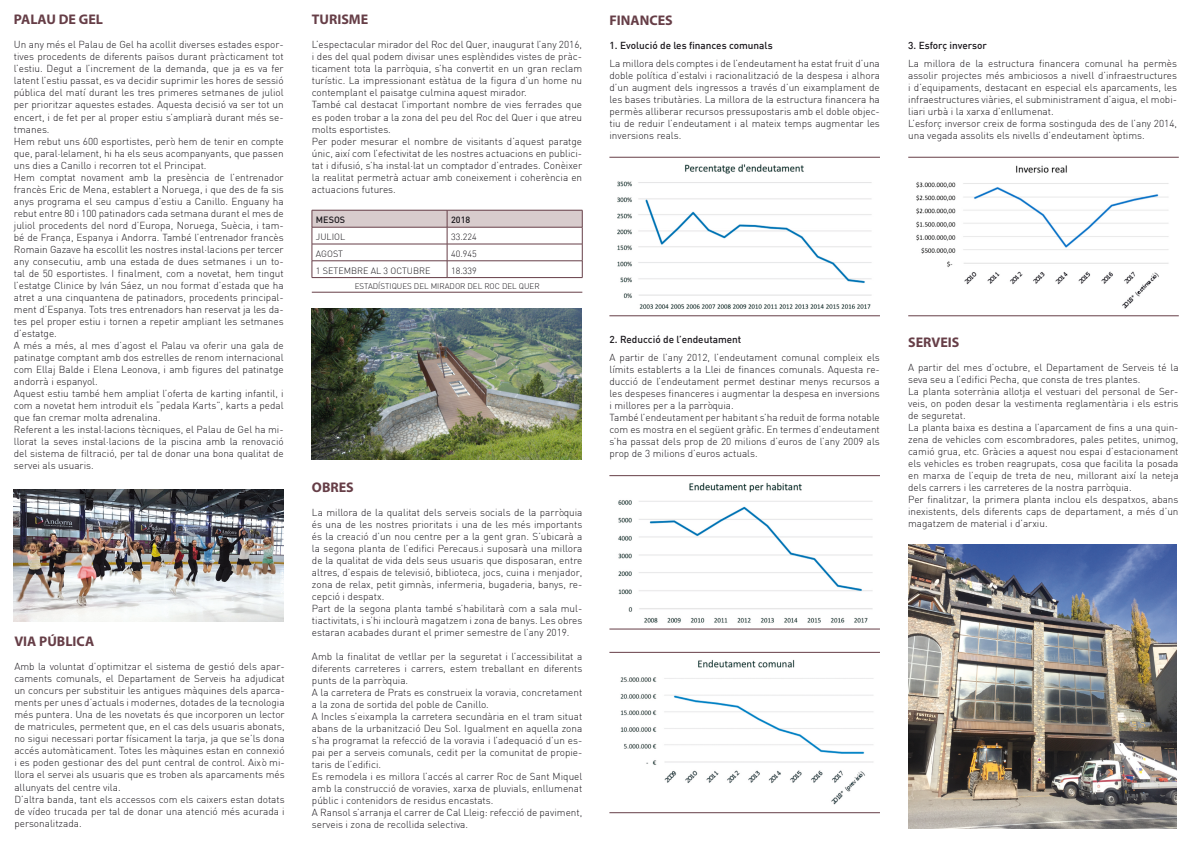
<style>
.page{position:relative;width:1191px;height:842px;background:#fff}
.page>*{position:absolute;margin:0;border:0;box-sizing:border-box;transform-origin:0 0}
.t1{font:700 14px "Myriad Pro";color:#663e47}
.t2{font:300 10px/12px "DIN";color:#1a171c}
.t3{font:500 10px "DIN";color:#1a171c}
.t4{font:300 9px "DIN";color:#1a171c}
.t5{font:500 9px "DIN";color:#1a171c}
.t6{font:300 8px "DIN";color:#1a171c}
</style>
<div class="page">
<div style="left:312px;top:210px;width:269px;height:17px;background:#d8cccd"></div>
<hr style="left:312px;top:210px;width:135px;height:1px;background:#663e47">
<hr style="left:447px;top:210px;width:135px;height:1px;background:#663e47">
<hr style="left:312px;top:227px;width:135px;height:1px;background:#663e47">
<hr style="left:447px;top:227px;width:135px;height:1px;background:#663e47">
<hr style="left:312px;top:244px;width:135px;height:1px;background:#663e47">
<hr style="left:447px;top:244px;width:135px;height:1px;background:#663e47">
<hr style="left:312px;top:260px;width:135px;height:1px;background:#663e47">
<svg style="left:312px;top:210px;width:1px;height:67px"></svg>
<hr style="left:447px;top:260px;width:135px;height:1px;background:#663e47">
<svg style="left:447px;top:210px;width:1px;height:67px"></svg>
<svg style="left:582px;top:210px;width:1px;height:67px"></svg>
<hr style="left:312px;top:277px;width:135px;height:1px;background:#663e47">
<hr style="left:447px;top:277px;width:135px;height:1px;background:#663e47">
<img style="left:611px;top:476px;width:267px;height:147px">
<img style="left:620px;top:660px;width:254px;height:145px">
<img style="left:916px;top:165px;width:253px;height:144px">
<img style="left:617px;top:164px;width:255px;height:145px">
<img style="left:312px;top:308px;width:269px;height:152px">
<hr style="left:312px;top:292px;width:270px;height:1px;background:#663e47">
<hr style="left:609px;top:315px;width:270px;height:1px;background:#663e47">
<hr style="left:609px;top:157px;width:270px;height:1px;background:#663e47">
<hr style="left:609px;top:475px;width:270px;height:1px;background:#663e47">
<hr style="left:609px;top:628px;width:270px;height:1px;background:#663e47">
<hr style="left:609px;top:652px;width:270px;height:1px;background:#663e47">
<hr style="left:609px;top:812px;width:270px;height:1px;background:#663e47">
<hr style="left:908px;top:315px;width:270px;height:1px;background:#663e47">
<hr style="left:908px;top:157px;width:270px;height:1px;background:#663e47">
<img style="left:908px;top:544px;width:267px;height:283px">
<img style="left:14px;top:489px;width:269px;height:132px">
<h1 class="t1" style="left:14px;top:11px;width:91px">PALAU DE GEL</h1>
<p class="t2" style="left:14px;top:39px;width:271px">Un any més el Palau de Gel ha acollit diverses estades espor&shy;tives procedents de diferents països durant pràcticament tot l’estiu. Degut a l’increment de la demanda, que ja es va fer latent l’estiu passat, es va decidir suprimir les hores de sessió pública del matí durant les tres primeres setmanes de juliol per prioritzar aquestes estades. Aquesta decisió va ser tot un encert, i de fet per al proper estiu s’ampliarà durant més se&shy;tmanes.<br>Hem rebut uns 600 esportistes, però hem de tenir en compte que, paral·lelament, hi ha els seus acompanyants, que passen uns dies a Canillo i recorren tot el Principat.<br>Hem comptat novament amb la presència de l’entrenador francès Eric de Mena, establert a Noruega, i que des de fa sis anys programa el seu campus d’estiu a Canillo. Enguany ha rebut entre 80 i 100 patinadors cada setmana durant el mes de juliol procedents del nord d’Europa, Noruega, Suècia, i tam&shy;bé de França, Espanya i Andorra. També l’entrenador francès Romain Gazave ha escollit les nostres instal·lacions per tercer any consecutiu, amb una estada de dues setmanes i un to&shy;tal de 50 esportistes. I finalment, com a novetat, hem tingut l’estatge Clinice by Iván Sáez, un nou format d’estada que ha atret a una cinquantena de patinadors, procedents principal&shy;ment d’Espanya. Tots tres entrenadors han reservat ja les da&shy;tes pel proper estiu i tornen a repetir ampliant les setmanes d’estatge.<br>A més a més, al mes d’agost el Palau va oferir una gala de patinatge comptant amb dos estrelles de renom internacional com Ellaj Balde i Elena Leonova, i amb figures del patinatge andorrà i espanyol.<br>Aquest estiu també hem ampliat l’oferta de karting infantil, i com a novetat hem introduït els “pedala Karts”, karts a pedal que fan cremar molta adrenalina.<br>Referent a les instal·lacions tècniques, el Palau de Gel ha mi&shy;llorat la seves instal·lacions de la piscina amb la renovació del sistema de filtració, per tal de donar una bona qualitat de servei als usuaris.</p>
<h1 class="t1" style="left:14px;top:632px;width:81px">VIA PÚBLICA</h1>
<p class="t2" style="left:14px;top:660px;width:272px">Amb la voluntat d’optimitzar el sistema de gestió dels apar&shy;caments comunals, el Departament de Serveis ha adjudicat un concurs per substituir les antigues màquines dels aparca&shy;ments per unes d’actuals i modernes, dotades de la tecnologia més puntera. Una de les novetats és que incorporen un lector de matricules, permetent que, en el cas dels usuaris abonats, no sigui necessari portar físicament la tarja, ja que se’ls dona accés automàticament. Totes les màquines estan en connexió i es poden gestionar des del punt central de control. Això mi&shy;llora el servei als usuaris que es troben als aparcaments més allunyats del centre vila.<br>D’altra banda, tant els accessos com els caixers estan dotats de vídeo trucada per tal de donar una atenció més acurada i personalitzada.</p>
<h1 class="t1" style="left:312px;top:11px;width:58px">TURISME</h1>
<p class="t2" style="left:312px;top:39px;width:272px">L’espectacular mirador del Roc del Quer, inaugurat l’any 2016, i des del qual podem divisar unes esplèndides vistes de pràc&shy;ticament tota la parròquia, s’ha convertit en un gran reclam turístic. La impressionant estàtua de la figura d’un home nu contemplant el paisatge culmina aquest mirador.<br>També cal destacat l’important nombre de vies ferrades que es poden trobar a la zona del peu del Roc del Quer i que atreu molts esportistes.<br>Per poder mesurar el nombre de visitants d’aquest paratge únic, així com l’efectivitat de les nostres actuacions en publici&shy;tat i difusió, s’ha instal·lat un comptador d’entrades. Conèixer la realitat permetrà actuar amb coneixement i coherència en actuacions futures.</p>
<p class="t5" style="left:316px;top:214px;width:31px">MESOS</p>
<p class="t5" style="left:451px;top:214px;width:21px">2018</p>
<p class="t4" style="left:316px;top:231px;width:31px">JULIOL</p>
<p class="t4" style="left:451px;top:231px;width:27px">33.224</p>
<p class="t4" style="left:316px;top:248px;width:29px">AGOST</p>
<p class="t4" style="left:451px;top:248px;width:27px">40.945</p>
<p class="t4" style="left:316px;top:265px;width:116px">1 SETEMBRE AL 3 OCTUBRE</p>
<p class="t4" style="left:451px;top:265px;width:27px">18.339</p>
<p class="t6" style="left:354px;top:281px;width:186px">ESTADÍSTIQUES DEL MIRADOR DEL ROC DEL QUER</p>
<h1 class="t1" style="left:312px;top:478px;width:43px">OBRES</h1>
<p class="t2" style="left:312px;top:506px;width:272px">La millora de la qualitat dels serveis socials de la parròquia és una de les nostres prioritats i una de les més importants és la creació d’un nou centre per a la gent gran. S’ubicarà a la segona planta de l’edifici Perecaus.i suposarà una millora de la qualitat de vida dels seus usuaris que disposaran, entre altres, d’espais de televisió, biblioteca, jocs, cuina i menjador, zona de relax, petit gimnàs, infermeria, bugaderia, banys, re&shy;cepció i despatx.<br>Part de la segona planta també s’habilitarà com a sala mul&shy;tiactivitats, i s’hi inclourà magatzem i zona de banys. Les obres estaran acabades durant el primer semestre de l’any 2019.</p>
<p class="t2" style="left:312px;top:650px;width:272px">Amb la finalitat de vetllar per la seguretat i l’accessibilitat a diferents carreteres i carrers, estem treballant en diferents punts de la parròquia.<br>A la carretera de Prats es construeix la voravia, concretament a la zona de sortida del poble de Canillo.<br>A Incles s’eixampla la carretera secundària en el tram situat abans de la urbanització Deu Sol. Igualment en aquella zona s’ha programat la refecció de la voravia i l’adequació d’un es&shy;pai per a serveis comunals, cedit per la comunitat de propie&shy;taris de l’edifici.<br>Es remodela i es millora l’accés al carrer Roc de Sant Miquel amb la construcció de voravies, xarxa de pluvials, enllumenat públic i contenidors de residus encastats.<br>A Ransol s’arranja el carrer de Cal Lleig: refecció de paviment, serveis i zona de recollida selectiva.</p>
<h1 class="t1" style="left:609px;top:11px;width:65px">FINANCES</h1>
<p class="t3" style="left:609px;top:39px;width:165px">1. Evolució de les finances comunals</p>
<p class="t2" style="left:609px;top:57px;width:272px;text-align:justify">La millora dels comptes i de l’endeutament ha estat fruit d’una doble política d’estalvi i racionalització de la despesa i alhora d’un augment dels ingressos a través d’un eixamplament de les bases tributàries. La millora de la estructura financera ha permès alliberar recursos pressupostaris amb el doble objec&shy;tiu de reduir l’endeutament i al mateix temps augmentar les inversions reals.</p>
<p class="t3" style="left:609px;top:333px;width:133px">2. Reducció de l’endeutament</p>
<p class="t2" style="left:609px;top:351px;width:272px">A partir de l’any 2012, l’endeutament comunal compleix els límits establerts a la Llei de finances comunals. Aquesta re&shy;ducció de l’endeutament permet destinar menys recursos a les despeses financeres i augmentar la despesa en inversions i millores per a la parròquia.<br>També l’endeutament per habitant s’ha reduït de forma notable com es mostra en el següent gràfic. En termes d’endeutament s’ha passat dels prop de 20 milions d’euros de l’any 2009 als prop de 3 milions d’euros actuals.</p>
<p class="t3" style="left:908px;top:39px;width:80px">3. Esforç inversor</p>
<p class="t2" style="left:908px;top:57px;width:270px">La millora de la estructura financera comunal ha permès assolir projectes més ambiciosos a nivell d’infraestructures i d’equipaments, destacant en especial els aparcaments, les infraestructures viàries, el subministrament d’aigua, el mobi&shy;liari urbà i la xarxa d’enllumenat.<br>L’esforç inversor creix de forma sostinguda des de l’any 2014, una vegada assolits els nivells d’endeutament òptims.</p>
<h1 class="t1" style="left:907px;top:333px;width:53px">SERVEIS</h1>
<p class="t2" style="left:907px;top:361px;width:272px">A partir del mes d’octubre, el Departament de Serveis té la seva seu a l’edifici Pecha, que consta de tres plantes.<br>La planta soterrània allotja el vestuari del personal de Ser&shy;veis, on poden desar la vestimenta reglamentària i els estris de seguretat.<br>La planta baixa es destina a l’aparcament de fins a una quin&shy;zena de vehicles com escombradores, pales petites, unimog, camió grua, etc. Gràcies a aquest nou espai d’estacionament els vehicles es troben reagrupats, cosa que facilita la posada en marxa de l’equip de treta de neu, millorant així la neteja dels carrers i les carreteres de la nostra parròquia.<br>Per finalitzar, la primera planta inclou els despatxos, abans inexistents, dels diferents caps de departament, a més d’un magatzem de material i d’arxiu.</p>
</div>
